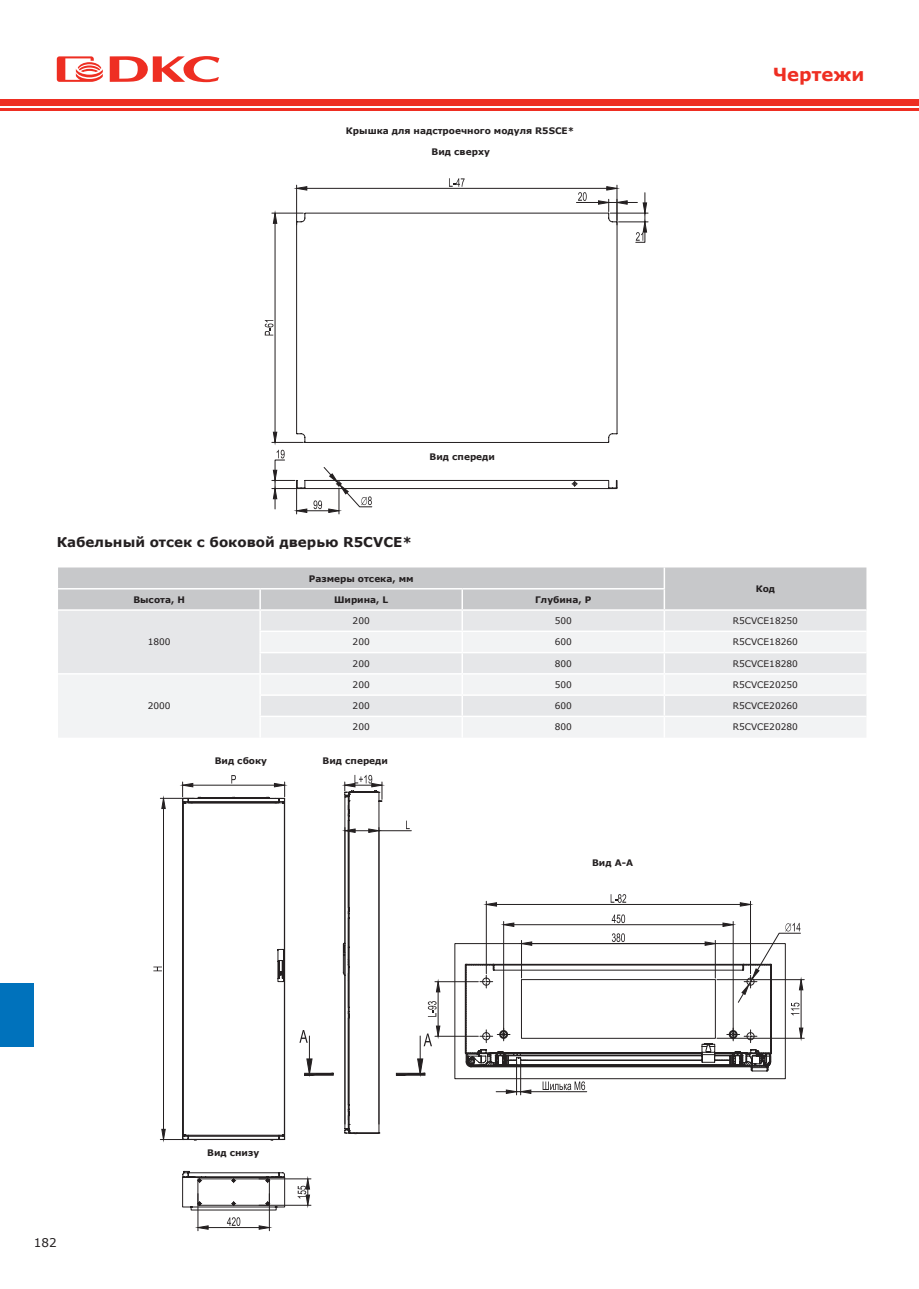
<style>
.page{position:relative;width:919px;height:1289px;background:#fff}
.page>*{position:absolute;margin:0;border:0;box-sizing:border-box;transform-origin:0 0}
.t1{font:700 18px "Verdana";color:#ee2e22}
.t2{font:700 13.5px "Verdana";color:#231f20}
.t3{font:12px "Verdana";color:#231f20}
.t4{font:700 9px "Verdana";color:#231f20}
.t5{font:9px "Verdana";color:#231f20}
</style>
<div class="page">
<div style="left:0;top:99px;width:910px;height:7px;background:#ee2e22"></div>
<hr style="left:0;top:108px;width:910px;height:3px;background:#ee2e22">
<div style="left:910px;top:99px;width:8px;height:7px;background:#ee2e22"></div>
<svg style="left:910px;top:108px;width:8px;height:3px"></svg>
<svg style="left:57px;top:56px;width:46px;height:26px"></svg>
<svg style="left:110px;top:56px;width:109px;height:26px"></svg>
<div style="left:0;top:982px;width:34px;height:64px;background:#0072bc"></div>
<div style="left:58px;top:567px;width:808px;height:42px;background:#c7c8ca"></div>
<div style="left:58px;top:611px;width:808px;height:20px;background:#e6e7e9"></div>
<svg style="left:58px;top:631px;width:808px;height:106px;fill:#f2f3f4"></svg>
<hr style="left:663px;top:567px;width:2px;height:21px;background:#fff">
<hr style="left:58px;top:588px;width:202px;height:1px;background:#fff">
<hr style="left:260px;top:588px;width:202px;height:1px;background:#fff">
<hr style="left:259px;top:589px;width:2px;height:20px;background:#fff">
<hr style="left:462px;top:588px;width:203px;height:1px;background:#fff">
<hr style="left:461px;top:589px;width:2px;height:20px;background:#fff">
<hr style="left:663px;top:589px;width:2px;height:20px;background:#fff">
<hr style="left:259px;top:610px;width:2px;height:20px;background:#fff">
<hr style="left:461px;top:610px;width:2px;height:20px;background:#fff">
<hr style="left:663px;top:610px;width:2px;height:20px;background:#fff">
<hr style="left:259px;top:630px;width:203px;height:2px;background:#fff">
<hr style="left:259px;top:632px;width:2px;height:20px;background:#fff">
<hr style="left:462px;top:630px;width:202px;height:2px;background:#fff">
<hr style="left:461px;top:632px;width:2px;height:20px;background:#fff">
<hr style="left:664px;top:630px;width:202px;height:2px;background:#fff">
<hr style="left:663px;top:632px;width:2px;height:20px;background:#fff">
<hr style="left:259px;top:652px;width:203px;height:1px;background:#fff">
<hr style="left:259px;top:653px;width:2px;height:20px;background:#fff">
<hr style="left:462px;top:652px;width:202px;height:1px;background:#fff">
<hr style="left:461px;top:653px;width:2px;height:20px;background:#fff">
<hr style="left:664px;top:652px;width:202px;height:1px;background:#fff">
<hr style="left:663px;top:653px;width:2px;height:20px;background:#fff">
<hr style="left:58px;top:673px;width:202px;height:1px;background:#fff">
<hr style="left:260px;top:673px;width:202px;height:1px;background:#fff">
<hr style="left:259px;top:674px;width:2px;height:20px;background:#fff">
<hr style="left:462px;top:673px;width:202px;height:1px;background:#fff">
<hr style="left:461px;top:674px;width:2px;height:20px;background:#fff">
<hr style="left:664px;top:673px;width:202px;height:1px;background:#fff">
<hr style="left:663px;top:674px;width:2px;height:20px;background:#fff">
<hr style="left:259px;top:694px;width:203px;height:2px;background:#fff">
<svg style="left:259px;top:696px;width:2px;height:19px"></svg>
<hr style="left:462px;top:694px;width:202px;height:2px;background:#fff">
<svg style="left:461px;top:696px;width:2px;height:19px"></svg>
<hr style="left:664px;top:694px;width:202px;height:2px;background:#fff">
<svg style="left:663px;top:696px;width:2px;height:19px"></svg>
<hr style="left:259px;top:715px;width:203px;height:2px;background:#fff">
<hr style="left:259px;top:717px;width:2px;height:20px;background:#fff">
<hr style="left:462px;top:715px;width:202px;height:2px;background:#fff">
<hr style="left:461px;top:717px;width:2px;height:20px;background:#fff">
<hr style="left:664px;top:715px;width:202px;height:2px;background:#fff">
<hr style="left:663px;top:717px;width:2px;height:20px;background:#fff">
<svg style="left:182px;top:789px;width:590px;height:351px"></svg>
<svg style="left:182px;top:1170px;width:103px;height:40px"></svg>
<hr style="left:193px;top:784px;width:81px;height:1px;background:#231f20">
<svg style="left:182px;top:782px;width:11px;height:14px"></svg>
<svg style="left:274px;top:782px;width:11px;height:14px"></svg>
<svg style="left:231px;top:775px;width:5px;height:8px"></svg>
<hr style="left:163px;top:808px;width:1px;height:321px;background:#231f20">
<hr style="left:160px;top:798px;width:34px;height:1px;background:#231f20">
<svg style="left:161px;top:797px;width:5px;height:12px"></svg>
<svg style="left:160px;top:1128px;width:24px;height:12px"></svg>
<svg style="left:153px;top:966px;width:9px;height:5px"></svg>
<svg style="left:344px;top:774px;width:38px;height:25px"></svg>
<hr style="left:438px;top:991px;width:1px;height:35px;background:#231f20">
<hr style="left:435px;top:1035px;width:43px;height:1px;background:#231f20">
<hr style="left:435px;top:981px;width:43px;height:1px;background:#231f20">
<svg style="left:435px;top:980px;width:5px;height:12px"></svg>
<svg style="left:428px;top:1001px;width:8px;height:15px"></svg>
<hr style="left:496px;top:904px;width:244px;height:1px;background:#231f20">
<hr style="left:750px;top:901px;width:1px;height:72px;background:#231f20">
<hr style="left:486px;top:901px;width:1px;height:72px;background:#231f20">
<svg style="left:485px;top:902px;width:12px;height:4px"></svg>
<svg style="left:739px;top:902px;width:11px;height:4px"></svg>
<svg style="left:610px;top:894px;width:16px;height:8px"></svg>
<hr style="left:716px;top:1037px;width:88px;height:1px;background:#231f20">
<hr style="left:716px;top:979px;width:88px;height:1px;background:#231f20">
<svg style="left:464px;top:914px;width:339px;height:153px"></svg>
<hr style="left:379px;top:830px;width:32px;height:1px;background:#231f20">
<hr style="left:378px;top:827px;width:1px;height:297px;background:#231f20">
<hr style="left:344px;top:827px;width:1px;height:297px;background:#231f20">
<svg style="left:344px;top:828px;width:35px;height:5px"></svg>
<svg style="left:406px;top:820px;width:3px;height:9px"></svg>
<hr style="left:420px;top:1035px;width:1px;height:39px;background:#231f20">
<svg style="left:423px;top:1025px;width:17px;height:21px"></svg>
<svg style="left:395px;top:1058px;width:30px;height:17px"></svg>
<hr style="left:309px;top:1035px;width:1px;height:39px;background:#231f20">
<svg style="left:299px;top:1029px;width:9px;height:13px"></svg>
<svg style="left:304px;top:1058px;width:30px;height:17px"></svg>
<hr style="left:531px;top:1091px;width:55px;height:1px;background:#231f20">
<hr style="left:520px;top:1062px;width:1px;height:32px;background:#231f20">
<hr style="left:516px;top:1062px;width:1px;height:32px;background:#231f20">
<svg style="left:496px;top:1089px;width:35px;height:5px"></svg>
<svg style="left:542px;top:1081px;width:43px;height:9px"></svg>
<hr style="left:208px;top:1227px;width:51px;height:1px;background:#231f20">
<hr style="left:269px;top:1193px;width:1px;height:37px;background:#231f20">
<hr style="left:198px;top:1193px;width:1px;height:37px;background:#231f20">
<svg style="left:197px;top:1224px;width:12px;height:5px"></svg>
<svg style="left:258px;top:1224px;width:12px;height:5px"></svg>
<svg style="left:227px;top:1217px;width:13px;height:8px"></svg>
<hr style="left:259px;top:1178px;width:52px;height:1px;background:#231f20">
<hr style="left:259px;top:1204px;width:52px;height:1px;background:#231f20">
<svg style="left:297px;top:1178px;width:13px;height:27px"></svg>
<svg style="left:296px;top:212px;width:322px;height:231px"></svg>
<hr style="left:324px;top:158px;width:35px;height:1px;background:#231f20">
<hr style="left:275px;top:223px;width:1px;height:209px;background:#231f20">
<hr style="left:272px;top:213px;width:31px;height:1px;background:#231f20">
<hr style="left:272px;top:442px;width:31px;height:1px;background:#231f20">
<svg style="left:272px;top:431px;width:5px;height:12px"></svg>
<svg style="left:272px;top:212px;width:5px;height:12px"></svg>
<svg style="left:265px;top:320px;width:8px;height:15px"></svg>
<hr style="left:307px;top:188px;width:299px;height:1px;background:#231f20">
<hr style="left:616px;top:185px;width:1px;height:40px;background:#231f20">
<hr style="left:296px;top:185px;width:1px;height:40px;background:#231f20">
<svg style="left:296px;top:186px;width:11px;height:5px"></svg>
<svg style="left:449px;top:178px;width:15px;height:9px"></svg>
<svg style="left:576px;top:186px;width:72px;height:57px"></svg>
<svg style="left:271px;top:450px;width:347px;height:64px"></svg>
<p class="t4" style="left:346px;top:124px;width:230px">Крышка для надстроечного модуля R5SCE*</p>
<p class="t4" style="left:431px;top:146px;width:60px">Вид сверху</p>
<p class="t4" style="left:429px;top:450px;width:67px">Вид спереди</p>
<h2 class="t2" style="left:57px;top:532px;width:357px">Кабельный отсек с боковой дверью R5CVCE*</h2>
<p class="t4" style="left:309px;top:572px;width:106px">Размеры отсека, мм</p>
<h1 class="t1" style="left:773px;top:62px;width:93px">Чертежи</h1>
<p class="t4" style="left:755px;top:582px;width:21px">Код</p>
<p class="t4" style="left:133px;top:593px;width:53px">Высота, H</p>
<p class="t4" style="left:334px;top:593px;width:56px">Ширина, L</p>
<p class="t4" style="left:535px;top:593px;width:58px">Глубина, P</p>
<p class="t5" style="left:148px;top:636px;width:24px">1800</p>
<p class="t5" style="left:352px;top:614px;width:19px">200</p>
<p class="t5" style="left:554px;top:614px;width:19px">500</p>
<p class="t5" style="left:732px;top:614px;width:67px">R5CVCE18250</p>
<p class="t5" style="left:352px;top:636px;width:19px">200</p>
<p class="t5" style="left:554px;top:636px;width:19px">600</p>
<p class="t5" style="left:732px;top:636px;width:67px">R5CVCE18260</p>
<p class="t5" style="left:352px;top:657px;width:19px">200</p>
<p class="t5" style="left:554px;top:657px;width:19px">800</p>
<p class="t5" style="left:732px;top:657px;width:67px">R5CVCE18280</p>
<p class="t5" style="left:148px;top:699px;width:24px">2000</p>
<p class="t5" style="left:352px;top:678px;width:19px">200</p>
<p class="t5" style="left:554px;top:678px;width:19px">500</p>
<p class="t5" style="left:732px;top:678px;width:67px">R5CVCE20250</p>
<p class="t5" style="left:352px;top:699px;width:19px">200</p>
<p class="t5" style="left:554px;top:699px;width:19px">600</p>
<p class="t5" style="left:732px;top:699px;width:67px">R5CVCE20260</p>
<p class="t5" style="left:352px;top:721px;width:19px">200</p>
<p class="t5" style="left:554px;top:721px;width:19px">800</p>
<p class="t5" style="left:732px;top:721px;width:67px">R5CVCE20280</p>
<p class="t4" style="left:215px;top:754px;width:54px">Вид сбоку</p>
<p class="t4" style="left:322px;top:754px;width:67px">Вид спереди</p>
<p class="t4" style="left:592px;top:856px;width:42px">Вид А-А</p>
<h3 class="t3" style="left:34px;top:1234px;width:24px">182</h3>
<p class="t4" style="left:207px;top:1146px;width:54px">Вид снизу</p>
</div>
